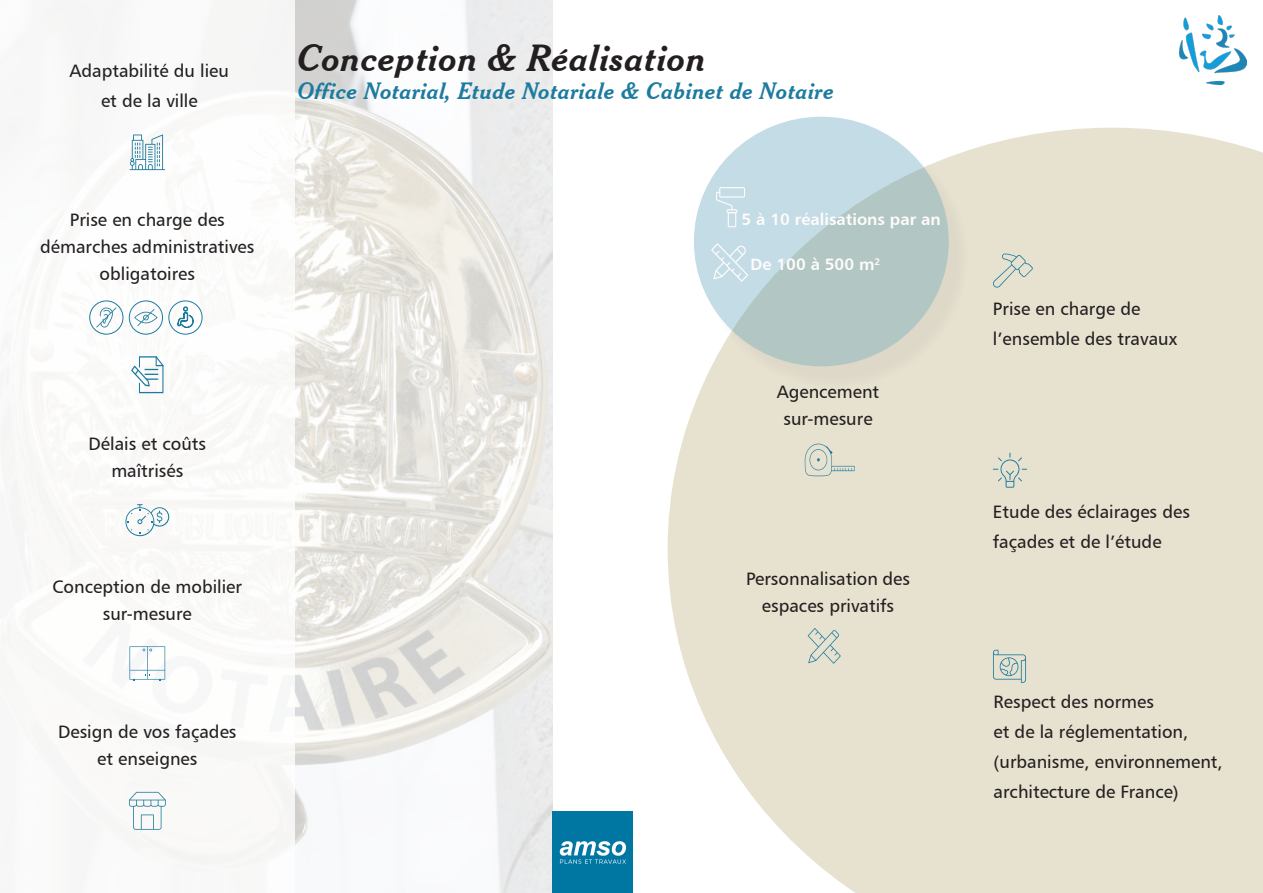
<style>
.page{position:relative;width:1263px;height:893px;background:#fff}
.page>*{position:absolute;margin:0;border:0;box-sizing:border-box;transform-origin:0 0}
.t1{font:36px "Cheltenham BT Bold Italic Headline";letter-spacing:.01em;color:#231f20}
.t2{font:22.5px "Cheltenham BT Bold Italic Headline";letter-spacing:.01em;color:#1c7b9f}
.t3{font:18px/30px "Humanist 777 BT Roman B";color:#231f20}
.t4{font:16.5px "Humanist 777 BT Bold B";color:#fffcfc}
</style>
<div class="page">
<svg style="left:668px;top:128px;width:595px;height:765px;background:#e9e4d4"></svg>
<img style="left:295px;top:0;width:257px;height:893px">
<div style="left:0;top:0;width:295px;height:893px;background:#faf9f8"></div>
<svg style="left:130px;top:134px;width:35px;height:36px"></svg>
<div style="left:89px;top:301px;width:34px;height:34px;border:1px solid #1c7b9f;border-radius:50%"></div>
<div style="left:129px;top:301px;width:34px;height:34px;border:1px solid #1c7b9f;border-radius:50%"></div>
<div style="left:168px;top:301px;width:34px;height:34px;border:1px solid #1c7b9f;border-radius:50%"></div>
<svg style="left:96px;top:307px;width:20px;height:21px"></svg>
<svg style="left:177px;top:307px;width:17px;height:21px"></svg>
<svg style="left:134px;top:309px;width:23px;height:17px"></svg>
<svg style="left:131px;top:356px;width:32px;height:37px"></svg>
<svg style="left:125px;top:504px;width:44px;height:32px"></svg>
<svg style="left:129px;top:646px;width:36px;height:35px"></svg>
<svg style="left:129px;top:792px;width:37px;height:38px"></svg>
<svg style="left:805px;top:444px;width:49px;height:32px;background:#d4d8cb"></svg>
<svg style="left:808px;top:628px;width:33px;height:36px"></svg>
<svg style="left:992px;top:253px;width:41px;height:35px"></svg>
<svg style="left:993px;top:453px;width:34px;height:35px"></svg>
<svg style="left:993px;top:650px;width:33px;height:33px"></svg>
<img style="left:1179px;top:15px;width:67px;height:70px">
<img style="left:552px;top:811px;width:81px;height:82px">
<div style="left:699px;top:125px;width:271px;height:266px;background:#231f20;opacity:.2"></div>
<svg style="left:694px;top:117px;width:255px;height:249px;background:#bad0d3"></svg>
<svg style="left:716px;top:187px;width:29px;height:40px"></svg>
<svg style="left:711px;top:243px;width:37px;height:39px"></svg>
<p class="t3" style="left:70px;top:55px;width:161px">Adaptabilité du lieu</p>
<p class="t3" style="left:101px;top:85px;width:98px">et de la ville</p>
<p class="t3" style="left:70px;top:205px;width:157px">Prise en charge des</p>
<p class="t3" style="left:40px;top:233px;width:216px;line-height:27px;text-align:center">démarches administratives obligatoires</p>
<p class="t3" style="left:89px;top:428px;width:119px">Délais et coûts</p>
<p class="t3" style="left:111px;top:455px;width:73px">maîtrisés</p>
<p class="t3" style="left:53px;top:571px;width:191px">Conception de mobilier</p>
<p class="t3" style="left:103px;top:598px;width:91px">sur-mesure</p>
<p class="t3" style="left:58px;top:716px;width:180px">Design de vos façades</p>
<p class="t3" style="left:97px;top:743px;width:102px">et enseignes</p>
<p class="t1" style="left:298px;top:36px;width:411px">Conception &amp; Réalisation</p>
<p class="t2" style="left:298px;top:77px;width:538px">Office Notarial, Etude Notariale &amp; Cabinet de Notaire</p>
<p class="t4" style="left:742px;top:209px;width:201px">5 à 10 réalisations par an</p>
<p class="t4" style="left:750px;top:254px;width:131px">De 100 à 500 m<sup>2</sup></p>
<p class="t3" style="left:777px;top:376px;width:104px">Agencement</p>
<p class="t3" style="left:783px;top:403px;width:91px">sur-mesure</p>
<p class="t3" style="left:746px;top:565px;width:165px;line-height:27px;text-align:center">Personnalisation des espaces privatifs</p>
<p class="t3" style="left:993px;top:293px;width:186px">Prise en charge de l’ensemble des travaux</p>
<p class="t3" style="left:993px;top:496px;width:198px">Etude des éclairages des façades et de l’étude</p>
<p class="t3" style="left:994px;top:687px;width:162px">Respect des normes</p>
<p class="t3" style="left:994px;top:717px;width:231px">et de la réglementation, (urbanisme, environnement, architecture de France)</p>
</div>
